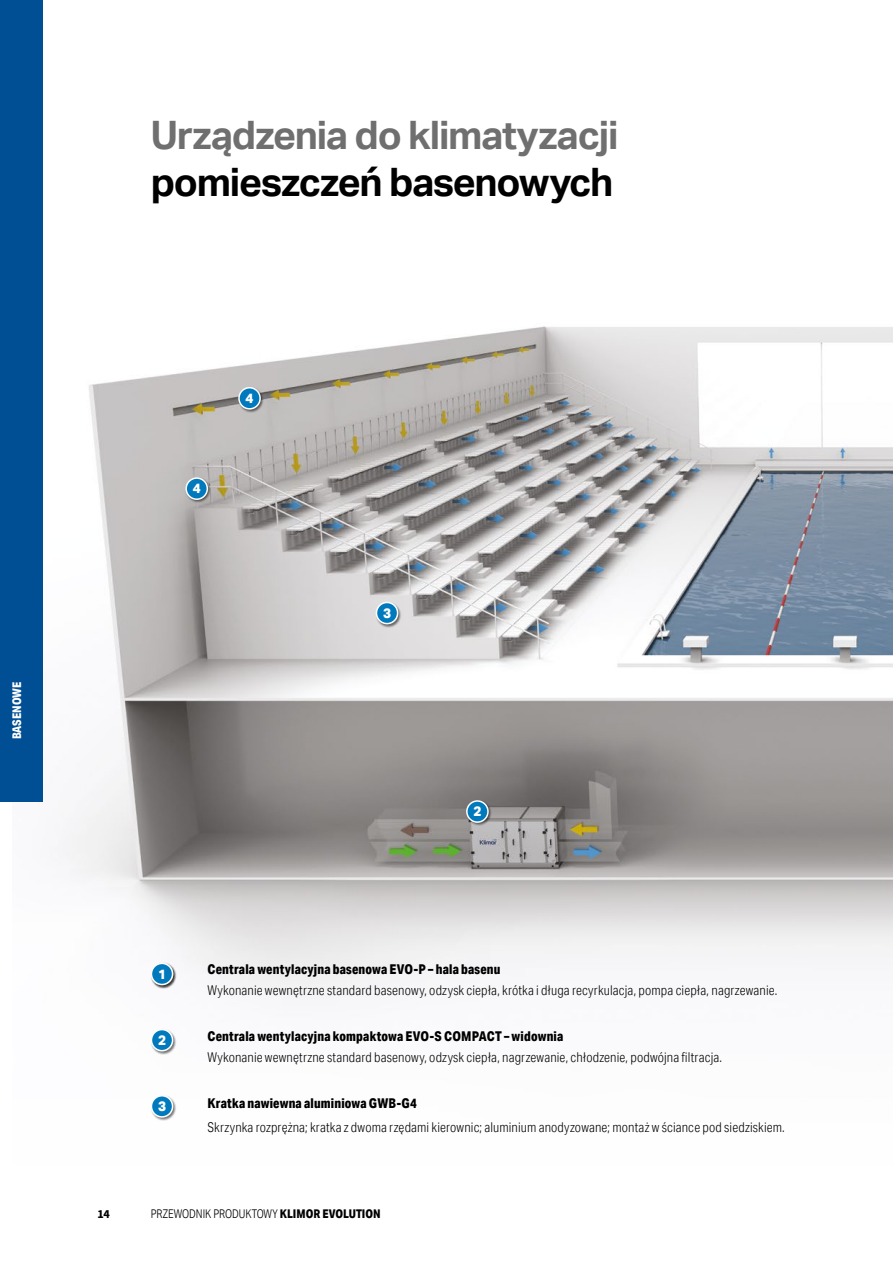
<style>
.page{position:relative;width:893px;height:1263px;background:#fff}
.page>*{position:absolute;margin:0;border:0;box-sizing:border-box;transform-origin:0 0}
.t1{font:700 39.15px "Aktiv Grotesk";letter-spacing:-.03em;color:#706f6f}
.t2{font:700 39.15px "Aktiv Grotesk";letter-spacing:-.03em;color:#000}
.t3{font:300 13.5px "Aktiv Grotesk Cd";letter-spacing:.01em;color:#000}
.t4{font:800 13.5px "Aktiv Grotesk Cd";letter-spacing:.015em;color:#000}
.t5{font:800 13.5px "Aktiv Grotesk";color:#fff}
.t6{font:300 12px "Aktiv Grotesk Cd";color:#000}
.t7{font:800 12px "Aktiv Grotesk Cd";color:#fff}
.t8{font:700 12px "Source Sans Pro";color:#000}
.s1{font-weight:800}
</style>
<div class="page">
<img style="left:63px;top:326px;width:830px;height:671px">
<div style="left:151px;top:1094px;width:26px;height:27px;background:#000;opacity:.52"></div>
<div style="left:151px;top:1096px;width:22px;height:21px;background:#007abc;border-radius:50%"></div>
<div style="left:151px;top:1095px;width:22px;height:22px;border:2px solid #fff;border-radius:50%"></div>
<div style="left:376px;top:601px;width:26px;height:27px;background:#000;opacity:.52"></div>
<div style="left:376px;top:602px;width:22px;height:22px;background:#007abc;border-radius:50%"></div>
<div style="left:376px;top:602px;width:22px;height:22px;border:2px solid #fff;border-radius:50%"></div>
<div style="left:238px;top:386px;width:26px;height:27px;background:#000;opacity:.52"></div>
<div style="left:239px;top:388px;width:21px;height:21px;background:#007abc;border-radius:50%"></div>
<div style="left:238px;top:387px;width:23px;height:23px;border:2px solid #fff;border-radius:50%"></div>
<div style="left:186px;top:477px;width:25px;height:26px;background:#000;opacity:.52"></div>
<div style="left:186px;top:478px;width:21px;height:21px;background:#007abc;border-radius:50%"></div>
<div style="left:185px;top:477px;width:23px;height:23px;border:2px solid #fff;border-radius:50%"></div>
<div style="left:151px;top:1028px;width:26px;height:27px;background:#000;opacity:.52"></div>
<div style="left:151px;top:1029px;width:22px;height:22px;background:#007abc;border-radius:50%"></div>
<div style="left:151px;top:1029px;width:22px;height:22px;border:2px solid #fff;border-radius:50%"></div>
<div style="left:151px;top:962px;width:26px;height:27px;background:#000;opacity:.52"></div>
<div style="left:151px;top:963px;width:22px;height:21px;background:#007abc;border-radius:50%"></div>
<div style="left:151px;top:963px;width:22px;height:22px;border:2px solid #fff;border-radius:50%"></div>
<div style="left:466px;top:800px;width:26px;height:26px;background:#000;opacity:.52"></div>
<div style="left:467px;top:801px;width:21px;height:21px;background:#007abc;border-radius:50%"></div>
<div style="left:466px;top:800px;width:23px;height:23px;border:2px solid #fff;border-radius:50%"></div>
<div style="left:0;top:0;width:43px;height:158px;background:#004f94"></div>
<div style="left:0;top:158px;width:43px;height:158px;background:#004f94"></div>
<div style="left:0;top:316px;width:43px;height:158px;background:#004f94"></div>
<div style="left:0;top:474px;width:43px;height:157px;background:#004f94"></div>
<div style="left:0;top:631px;width:43px;height:158px;background:#004f94"></div>
<div style="left:0;top:789px;width:43px;height:13px;background:#004f94"></div>
<p class="t7" style="left:9px;top:739px;width:59px;rotate:-90deg">BASENOWE</p>
<h1 class="t1" style="left:151px;top:112px;width:469px">Urządzenia do klimatyzacji</h1>
<h1 class="t2" style="left:151px;top:159px;width:464px">pomieszczeń basenowych</h1>
<p class="t5" style="left:193px;top:480px;width:9px">4</p>
<p class="t5" style="left:246px;top:390px;width:9px">4</p>
<p class="t5" style="left:383px;top:604px;width:9px">3</p>
<p class="t5" style="left:473px;top:803px;width:9px">2</p>
<p class="t5" style="left:158px;top:965px;width:9px">1</p>
<p class="t4" style="left:207px;top:961px;width:295px">Centrala wentylacyjna basenowa EVO-P – hala basenu</p>
<p class="t3" style="left:207px;top:983px;width:571px">Wykonanie wewnętrzne standard basenowy, odzysk ciepła, krótka i długa recyrkulacja, pompa ciepła, nagrzewanie.</p>
<p class="t5" style="left:158px;top:1031px;width:9px">2</p>
<p class="t4" style="left:207px;top:1027px;width:357px">Centrala wentylacyjna kompaktowa EVO-S COMPACT – widownia</p>
<p class="t3" style="left:207px;top:1049px;width:516px">Wykonanie wewnętrzne standard basenowy, odzysk ciepła, nagrzewanie, chłodzenie, podwójna filtracja.</p>
<p class="t4" style="left:207px;top:1094px;width:211px">Kratka nawiewna aluminiowa GWB-G4</p>
<p class="t3" style="left:207px;top:1119px;width:579px">Skrzynka rozprężna; kratka z dwoma rzędami kierownic; aluminium anodyzowane; montaż w ściance pod siedziskiem.</p>
<p class="t5" style="left:158px;top:1097px;width:9px">3</p>
<p class="t8" style="left:97px;top:1206px;width:14px">14</p>
<p class="t6" style="left:151px;top:1206px;width:231px">PRZEWODNIK PRODUKTOWY <span class="s1">KLIMOR EVOLUTION</span></p>
</div>
